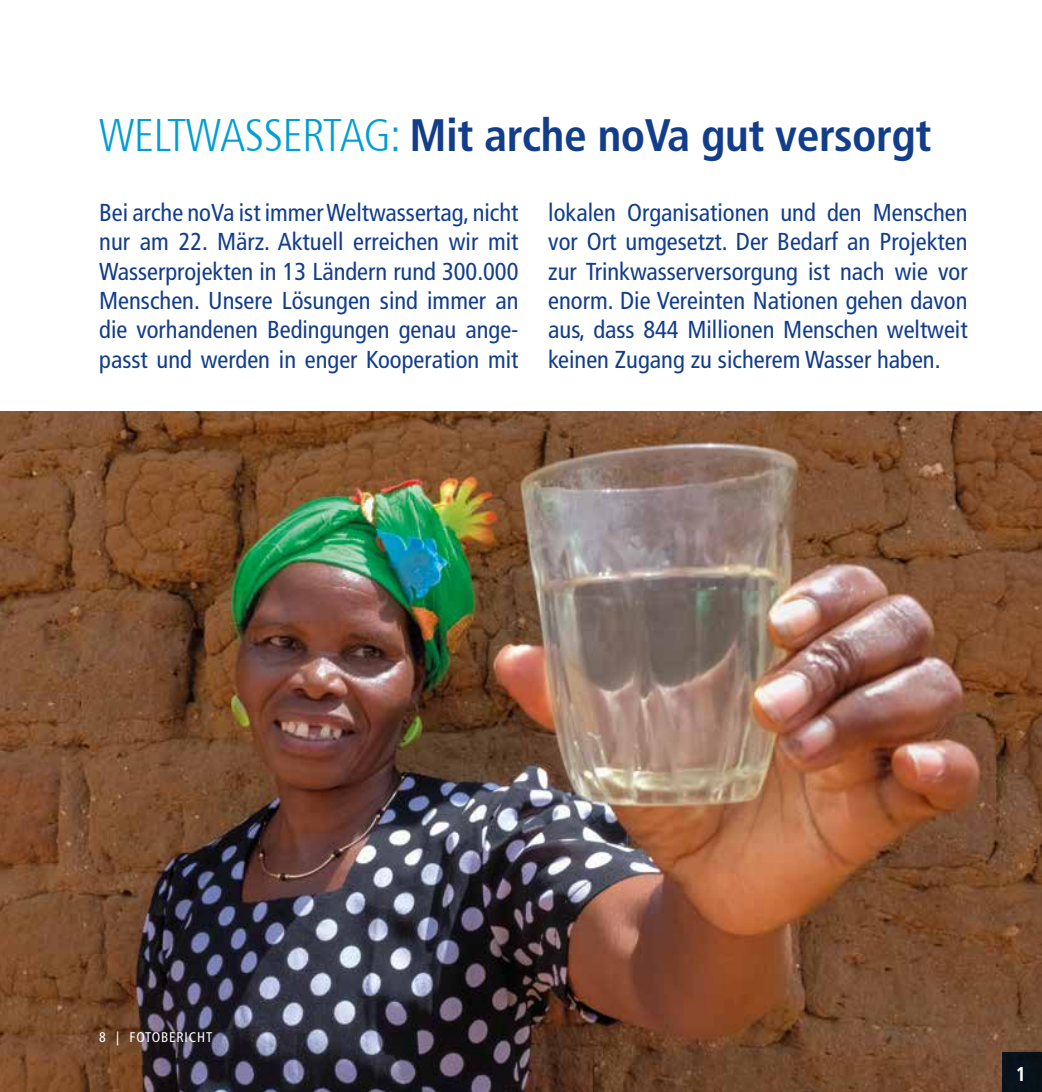
<style>
.page{position:relative;width:1042px;height:1092px;background:#fff}
.page>*{position:absolute;margin:0;border:0;box-sizing:border-box;transform-origin:0 0}
.t1{font:700 condensed 45.5px "Frutiger";letter-spacing:-.01em;color:#123d8a}
.t2{font:condensed 24.5px/29.4px "Frutiger";color:#123d8a;text-align:justify}
.t3{font:700 condensed 21px "Frutiger Next DPDHL";color:#fff}
.t4{font:condensed 14px "Frutiger";letter-spacing:.06em;color:#fff}
.s1{font-family:"Frutiger 47";font-weight:300;color:#009ed4}
</style>
<div class="page">
<img style="left:0;top:411px;width:1042px;height:680px">
<div style="left:1002px;top:1052px;width:40px;height:39px;background:#081219"></div>
<hr style="left:1041px;top:501px;width:1px;height:313px;background:#f3f1eb">
<hr style="left:1041px;top:0;width:1px;height:248px;background:#f3f1eb">
<hr style="left:1041px;top:253px;width:1px;height:243px;background:#f3f1eb">
<hr style="left:1041px;top:456px;width:1px;height:40px;background:#123d8a">
<hr style="left:1041px;top:208px;width:1px;height:40px;background:#123d8a">
<h1 class="t1" style="left:99px;top:108px;width:833px"><span class="s1">WELTWASSERTAG:</span> Mit arche noVa gut versorgt</h1>
<p class="t2" style="left:99px;top:198px;width:421px">Bei arche noVa ist immer Weltwassertag, nicht nur am 22. März. Aktuell erreichen wir mit Wasserprojekten in 13 Ländern rund 300.000<br>Menschen. Unsere Lösungen sind immer an die vorhandenen Bedingungen genau ange&shy;passt und werden in enger Kooperation mit</p>
<p class="t2" style="left:548px;top:198px;width:421px">lokalen Organisationen und den Menschen vor Ort umgesetzt. Der Bedarf an Projekten zur Trinkwasserversorgung ist nach wie vor enorm. Die Vereinten Nationen gehen davon aus, dass 844 Millionen Menschen weltweit keinen Zugang zu sicherem Wasser haben.</p>
<p class="t4" style="left:99px;top:1028px;width:115px">8 | FOTOBERICHT</p>
<p class="t3" style="left:1016px;top:1061px;width:12px">1</p>
</div>
